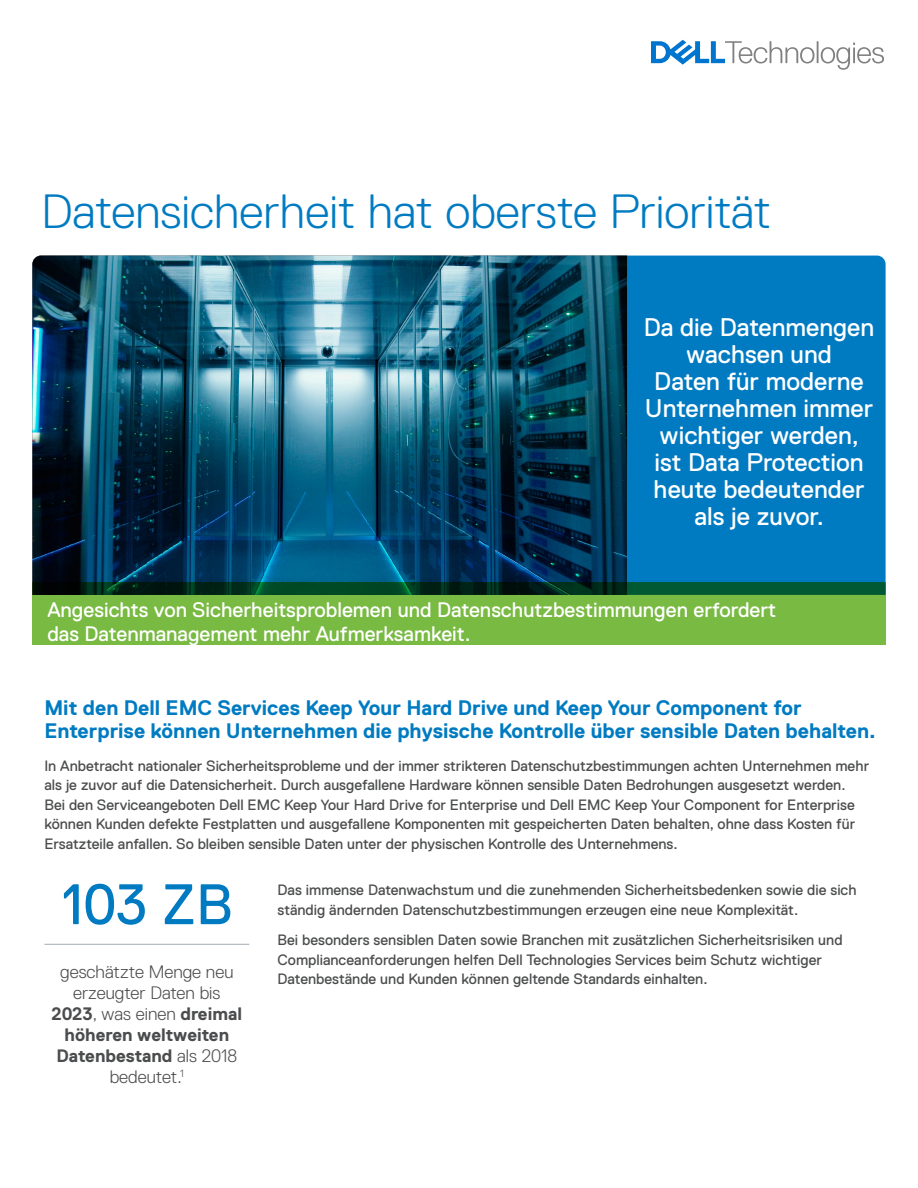
<style>
.page{position:relative;width:918px;height:1188px;background:#fff}
.page>*{position:absolute;margin:0;border:0;box-sizing:border-box;transform-origin:0 0}
.Body_Copy{font:57px "Dell Replica";color:#007bc2}
.Document_Subtitle{font:300 48px "Dell Replica";color:#007bc2}
.Body_Copy-2{font:25.5px/27px "Dell Replica";color:#fff;text-align:center}
.Body_Copy-3{font:700 21px/22.5px "Dell Replica";color:#007bc2}
.Document_Subtitle-2{font:21px/24px "Dell Replica";color:#fff}
.Body_Copy-4{font:300 18px/21px "Dell Replica";color:#4b4c4d;text-align:center}
.Body_Copy-5{font:15px/19.5px "Dell Replica";color:#4b4c4d}
.s1{font-weight:700}
</style>
<div class="page">
<div style="left:627px;top:256px;width:259px;height:326px;background:#007bc2"></div>
<img style="left:32px;top:256px;width:595px;height:326px">
<svg style="left:32px;top:582px;width:854px;height:63px;background:#5f9f3b"></svg>
<svg style="left:651px;top:40px;width:233px;height:30px"></svg>
<hr style="left:44px;top:944px;width:205px;height:1px;background:#a3adb5">
<p class="Document_Subtitle" style="left:41px;top:185px;width:731px">Datensicherheit hat oberste Priorität</p>
<p class="Body_Copy-2" style="left:644px;top:314px;width:232px">Da die Datenmengen wachsen und<br>Daten für moderne<br>Unternehmen immer wichtiger werden, ist Data Protection heute bedeutender als je zuvor.</p>
<p class="Document_Subtitle-2" style="left:47px;top:597px;width:730px">Angesichts von Sicherheitsproblemen und Datenschutzbestimmungen erfordert das Datenmanagement mehr Aufmerksamkeit.</p>
<p class="Body_Copy-3" style="left:44px;top:697px;width:833px">Mit den Dell EMC Services Keep Your Hard Drive und Keep Your Component for<br>Enterprise können Unternehmen die physische Kontrolle über sensible Daten behalten.</p>
<p class="Body_Copy-5" style="left:44px;top:756px;width:826px">In Anbetracht nationaler Sicherheitsprobleme und der immer strikteren Datenschutzbestimmungen achten Unternehmen mehr als je zuvor auf die Datensicherheit. Durch ausgefallene Hardware können sensible Daten Bedrohungen ausgesetzt werden.<br>Bei den Serviceangeboten Dell EMC Keep Your Hard Drive for Enterprise und Dell EMC Keep Your Component for Enterprise können Kunden defekte Festplatten und ausgefallene Komponenten mit gespeicherten Daten behalten, ohne dass Kosten für Ersatzteile anfallen. So bleiben sensible Daten unter der physischen Kontrolle des Unternehmens.</p>
<p class="Body_Copy-5" style="left:278px;top:881px;width:581px">Das immense Datenwachstum und die zunehmenden Sicherheitsbedenken sowie die sich ständig ändernden Datenschutzbestimmungen erzeugen eine neue Komplexität.</p>
<p class="Body_Copy-5" style="left:278px;top:930px;width:567px">Bei besonders sensiblen Daten sowie Branchen mit zusätzlichen Sicherheitsrisiken und<br>Complianceanforderungen helfen Dell Technologies Services beim Schutz wichtiger<br>Datenbestände und Kunden können geltende Standards einhalten.</p>
<p class="Body_Copy" style="left:62px;top:873px;width:173px">103 ZB</p>
<p class="Body_Copy-4" style="left:52px;top:962px;width:192px">geschätzte Menge neu erzeugter Daten bis<br><span class="s1">2023</span>, was einen <span class="s1">dreimal höheren weltweiten<br>Datenbestand</span> als 2018 bedeutet.<sup>1</sup></p>
</div>
